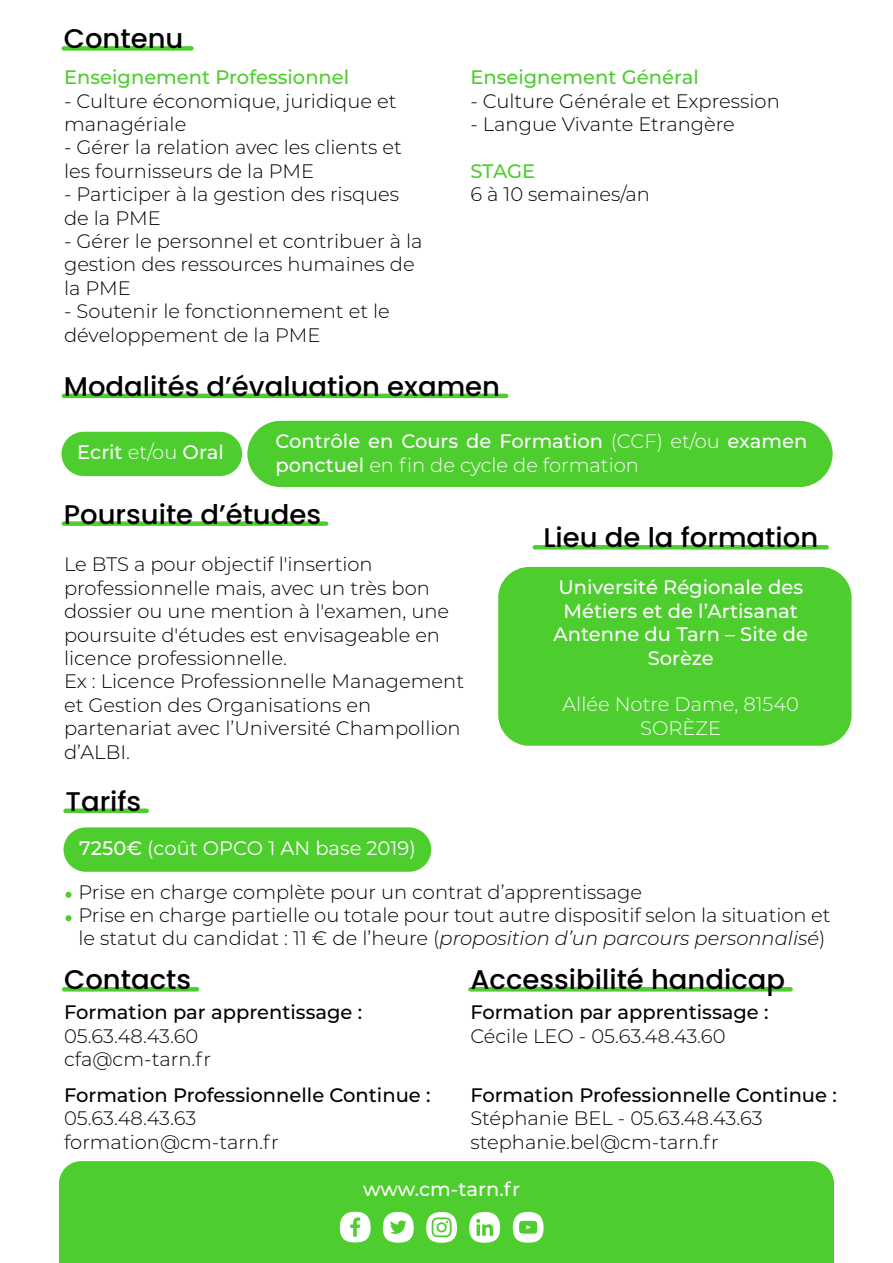
<style>
.page{position:relative;width:893px;height:1263px;background:#fff}
.page>*{position:absolute;margin:0;border:0;box-sizing:border-box;transform-origin:0 0}
.t1{font:500 27px "Poppins";color:#000}
.t2{font:300 19.5px/23.4px "Montserrat";color:#000}
.t3{font:500 19.5px/23.4px "Montserrat";color:#fff}
.t4{font:500 19.5px "Montserrat";color:#000}
.t5{font:300 19.5px/23.4px "Montserrat";color:#010101}
.t6{font:500 19.5px "Montserrat";color:#4ecd2e}
.t7{font:500 19.5px "Montserrat";color:#010101}
.t8{font:300 19.5px/23.4px "Montserrat";color:#fff;text-align:center}
.t9{font:19.5px "Montserrat";color:#fff}
.s1{font-weight:300}
.s2{font-weight:500}
.s3{font-style:italic}
</style>
<div class="page">
<div style="left:61px;top:432px;width:181px;height:44px;background:#4ecd2e;border-radius:22px"></div>
<div style="left:247px;top:421px;width:586px;height:66px;background:#4ecd2e;border-radius:33px"></div>
<div style="left:59px;top:1161px;width:775px;height:102px;background:#4ecd2e"></div>
<div style="left:498px;top:567px;width:354px;height:179px;background:#4ecd2e;border-radius:31px"></div>
<div style="left:64px;top:46px;width:127px;height:5px;background:#4ecd2e"></div>
<hr style="left:64px;top:394px;width:442px;height:4px;background:#4ecd2e">
<div style="left:64px;top:521px;width:262px;height:5px;background:#4ecd2e"></div>
<hr style="left:535px;top:545px;width:292px;height:4px;background:#4ecd2e">
<svg style="left:64px;top:987px;width:133px;height:4px"></svg>
<svg style="left:470px;top:987px;width:321px;height:4px"></svg>
<div style="left:383px;top:1212px;width:31px;height:31px;background:#fff;border-radius:50%"></div>
<div style="left:513px;top:1212px;width:31px;height:31px;background:#fff;border-radius:50%"></div>
<div style="left:469px;top:1212px;width:31px;height:31px;background:#fff;border-radius:50%"></div>
<div style="left:426px;top:1212px;width:31px;height:31px;background:#fff;border-radius:50%"></div>
<div style="left:340px;top:1212px;width:31px;height:30px;background:#fff;border-radius:50%"></div>
<svg style="left:390px;top:1220px;width:17px;height:14px"></svg>
<svg style="left:476px;top:1219px;width:17px;height:17px"></svg>
<svg style="left:432px;top:1217px;width:20px;height:20px"></svg>
<svg style="left:350px;top:1217px;width:10px;height:20px"></svg>
<svg style="left:519px;top:1220px;width:19px;height:14px"></svg>
<div style="left:64px;top:827px;width:367px;height:45px;background:#4ecd2e;border-radius:22px"></div>
<div style="left:65px;top:808px;width:82px;height:5px;background:#4ecd2e"></div>
<div style="left:65px;top:892px;width:7px;height:6px;background:#4ecd2e;border-radius:50%"></div>
<div style="left:65px;top:915px;width:7px;height:6px;background:#4ecd2e;border-radius:50%"></div>
<h1 class="t1" style="left:64px;top:23px;width:121px">Contenu</h1>
<p class="t6" style="left:64px;top:64px;width:287px">Enseignement Professionnel</p>
<p class="t2" style="left:64px;top:88px;width:334px">- Culture économique, juridique et managériale</p>
<p class="t2" style="left:64px;top:135px;width:339px">- Gérer la relation avec les clients et les fournisseurs de la PME</p>
<p class="t2" style="left:64px;top:182px;width:337px">- Participer à la gestion des risques de la PME</p>
<p class="t2" style="left:64px;top:229px;width:360px">- Gérer le personnel et contribuer à la gestion des ressources humaines de la PME</p>
<p class="t2" style="left:64px;top:299px;width:327px">- Soutenir le fonctionnement et le développement de la PME</p>
<p class="t6" style="left:470px;top:64px;width:230px">Enseignement Général</p>
<p class="t2" style="left:470px;top:88px;width:311px">- Culture Générale et Expression</p>
<p class="t2" style="left:470px;top:112px;width:266px">- Langue Vivante Etrangère</p>
<p class="t6" style="left:470px;top:157px;width:66px">STAGE</p>
<p class="t2" style="left:470px;top:182px;width:181px">6 à 10 semaines/an</p>
<h1 class="t1" style="left:64px;top:371px;width:438px">Modalités d’évaluation examen</h1>
<p class="t3" style="left:77px;top:440px;width:148px">Ecrit <span class="s1">et/ou</span> Oral</p>
<p class="t3" style="left:275px;top:429px;width:533px">Contrôle en Cours de Formation <span class="s1">(CCF) et/ou</span> examen ponctuel <span class="s1">en fin de cycle de formation</span></p>
<h1 class="t1" style="left:64px;top:498px;width:259px">Poursuite d’études</h1>
<h1 class="t1" style="left:543px;top:522px;width:276px">Lieu de la formation</h1>
<p class="t2" style="left:64px;top:552px;width:402px">Le BTS a pour objectif l'insertion professionnelle mais, avec un très bon dossier ou une mention à l'examen, une poursuite d'études est envisageable en licence professionnelle.<br>Ex : Licence Professionnelle Management et Gestion des Organisations en partenariat avec l’Université Champollion d’ALBI.</p>
<h1 class="t1" style="left:65px;top:786px;width:77px">Tarifs</h1>
<p class="t9" style="left:79px;top:834px;width:338px"><span class="s2">7250€</span> (coût OPCO 1 AN base 2019)</p>
<p class="t2" style="left:78px;top:879px;width:754px">Prise en charge complète pour un contrat d’apprentissage<br>Prise en charge partielle ou totale pour tout autre dispositif selon la situation et le statut du candidat : 11 € de l’heure (<span class="s3">proposition d’un parcours personnalisé</span>)</p>
<p class="t3" style="left:554px;top:575px;width:256px;text-align:center">Université Régionale des<br>Métiers et de l’Artisanat<br>Antenne du Tarn – Site de<br>Sorèze</p>
<p class="t8" style="left:563px;top:692px;width:238px">Allée Notre Dame, 81540<br>SORÈZE</p>
<h1 class="t1" style="left:64px;top:964px;width:129px">Contacts</h1>
<p class="t4" style="left:64px;top:999px;width:300px">Formation par apprentissage :</p>
<p class="t2" style="left:64px;top:1023px;width:149px">05.63.48.43.60 cfa@cm-tarn.fr</p>
<p class="t4" style="left:64px;top:1081px;width:368px">Formation Professionnelle Continue :</p>
<p class="t2" style="left:64px;top:1106px;width:216px">05.63.48.43.63 formation@cm-tarn.fr</p>
<h1 class="t1" style="left:470px;top:964px;width:316px">Accessibilité handicap</h1>
<p class="t4" style="left:470px;top:999px;width:300px">Formation par apprentissage :</p>
<p class="t2" style="left:470px;top:1023px;width:257px">Cécile LEO - 05.63.48.43.60</p>
<p class="t7" style="left:470px;top:1081px;width:368px">Formation Professionnelle Continue :</p>
<p class="t5" style="left:470px;top:1106px;width:294px">Stéphanie BEL - 05.63.48.43.63 stephanie.bel@cm-tarn.fr</p>
<p class="t3" style="left:363px;top:1176px;width:158px">www.cm-tarn.fr</p>
</div>
